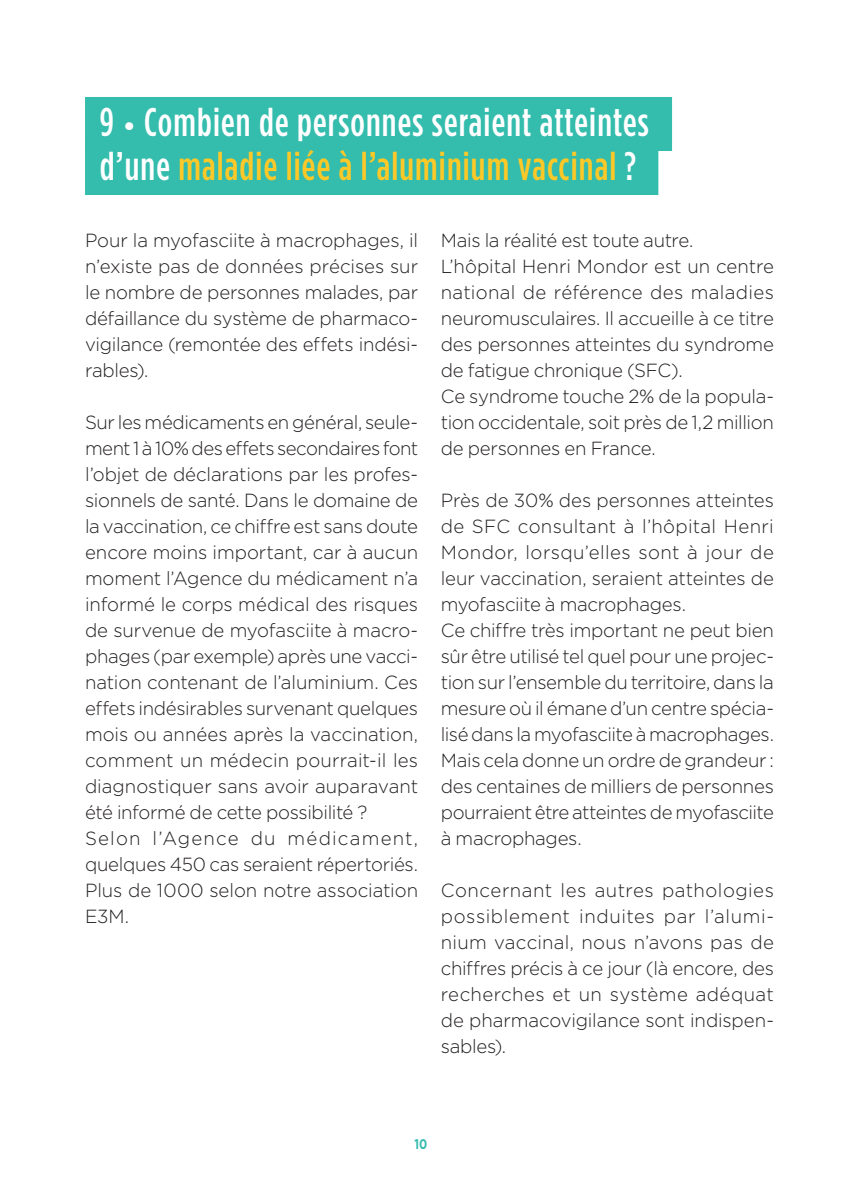
<style>
.page{position:relative;width:842px;height:1191px;background:#fff}
.page>*{position:absolute;margin:0;border:0;box-sizing:border-box;transform-origin:0 0}
.Titre_paragraphe{font:500 40px/44px "Gotham Condensed";letter-spacing:.03em;color:#fff}
.Texte{font:300 19px/26px "Gotham";letter-spacing:-.015em;color:#231f20;text-align:justify}
.Note_de_bas_de_page{font:700 14px "Gotham";color:#34bcad;scale:.8 1}
.s1{font-family:"Gotham";font-size:28px}
.s2{color:#fec927}
</style>
<div class="page">
<div style="left:85px;top:97px;width:587px;height:54px;background:#34bcad"></div>
<div style="left:85px;top:141px;width:573px;height:54px;background:#34bcad"></div>
<p class="Titre_paragraphe" style="left:100px;top:99px;width:550px">9 <span class="s1">•</span> Combien de personnes seraient atteintes d’une <span class="s2">maladie liée à l’aluminium vaccinal</span> ?</p>
<p class="Texte" style="left:85px;top:227px;width:335px">Pour la myofasciite à macrophages, il n’existe pas de données précises sur le nombre de personnes malades, par défaillance du système de pharmaco&shy;vigilance (remontée des effets indési&shy;rables).</p>
<p class="Texte" style="left:85px;top:409px;width:335px">Sur les médicaments en général, seule&shy;ment 1 à 10% des effets secondaires font l’objet de déclarations par les profes&shy;sionnels de santé. Dans le domaine de la vaccination, ce chiffre est sans doute encore moins important, car à aucun moment l’Agence du médicament n’a informé le corps médical des risques de survenue de myofasciite à macro&shy;phages (par exemple) après une vacci&shy;nation contenant de l’aluminium. Ces effets indésirables survenant quelques mois ou années après la vaccination, comment un médecin pourrait-il les diagnostiquer sans avoir auparavant été informé de cette possibilité ?</p>
<p class="Texte" style="left:85px;top:825px;width:335px">Selon l’Agence du médicament, quelques 450 cas seraient répertoriés.<br>Plus de 1000 selon notre association E3M.</p>
<p class="Texte" style="left:441px;top:227px;width:254px">Mais la réalité est toute autre.</p>
<p class="Texte" style="left:441px;top:253px;width:335px">L’hôpital Henri Mondor est un centre national de référence des maladies neuromusculaires. Il accueille à ce titre des personnes atteintes du syndrome de fatigue chronique (SFC).</p>
<p class="Texte" style="left:441px;top:383px;width:335px">Ce syndrome touche 2% de la popula&shy;tion occidentale, soit près de 1,2 million de personnes en France.</p>
<p class="Texte" style="left:441px;top:487px;width:335px">Près de 30% des personnes atteintes de SFC consultant à l’hôpital Henri Mondor, lorsqu’elles sont à jour de leur vaccination, seraient atteintes de myofasciite à macrophages.</p>
<p class="Texte" style="left:441px;top:617px;width:335px">Ce chiffre très important ne peut bien sûr être utilisé tel quel pour une projec&shy;tion sur l’ensemble du territoire, dans la mesure où il émane d’un centre spécia&shy;lisé dans la myofasciite à macrophages.</p>
<p class="Texte" style="left:441px;top:747px;width:335px">Mais cela donne un ordre de grandeur : des centaines de milliers de personnes pourraient être atteintes de myofasciite à macrophages.</p>
<p class="Texte" style="left:441px;top:877px;width:335px">Concernant les autres pathologies possiblement induites par l’alumi&shy;nium vaccinal, nous n’avons pas de chiffres précis à ce jour (là encore, des recherches et un système adéquat de pharmacovigilance sont indispen&shy;sables).</p>
<p class="Note_de_bas_de_page" style="left:415px;top:1135px;width:17px">10</p>
</div>
